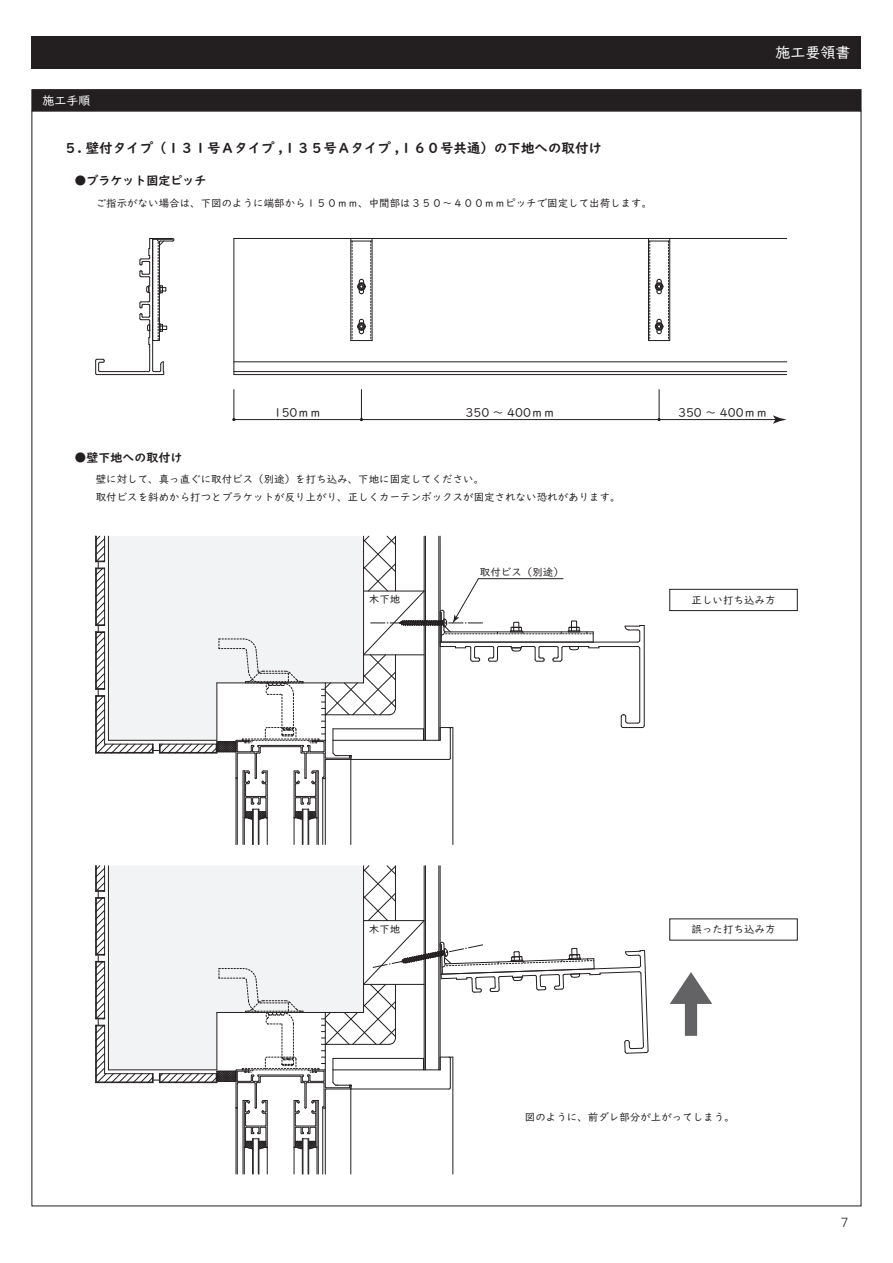
<style>
.page{position:relative;width:893px;height:1263px;background:#fff}
.page>*{position:absolute;margin:0;border:0;box-sizing:border-box;transform-origin:0 0}
.t1{font:15px "UD Digi Kyokasho NP R";color:#fff}
.t2{font:13.5px "UD Digi Kyokasho NP B";color:#231f20}
.t3{font:12px "UD Digi Kyokasho NP R";color:#231f20}
.t4{font:12px "UD Digi Kyokasho NP B";color:#231f20}
.t5{font:12px "UD Digi Kyokasho NP R";color:#fff}
.t6{font:12px "HG Gothic M";color:#231f20}
.t7{font:10.5px/18px "UD Digi Kyokasho NP R";color:#231f20}
</style>
<div class="page">
<div style="left:32px;top:36px;width:829px;height:32px;background:#231f20"></div>
<div style="left:32px;top:89px;width:829px;height:22px;background:#231f20;border:1px solid #231f20"></div>
<hr style="left:234px;top:238px;width:1px;height:137px;background:#231f20">
<hr style="left:234px;top:238px;width:553px;height:1px;background:#231f20">
<hr style="left:234px;top:374px;width:553px;height:1px;background:#231f20">
<hr style="left:97px;top:374px;width:67px;height:1px;background:#231f20">
<svg style="left:95px;top:359px;width:10px;height:16px"></svg>
<hr style="left:100px;top:371px;width:48px;height:1px;background:#231f20">
<hr style="left:234px;top:371px;width:553px;height:1px;background:#231f20">
<hr style="left:234px;top:362px;width:553px;height:1px;background:#231f20">
<hr style="left:372px;top:238px;width:1px;height:103px;background:#231f20">
<hr style="left:234px;top:419px;width:127px;height:1px;background:#231f20">
<hr style="left:234px;top:390px;width:1px;height:30px;background:#231f20">
<hr style="left:361px;top:390px;width:1px;height:30px;background:#231f20">
<hr style="left:361px;top:419px;width:298px;height:1px;background:#231f20">
<hr style="left:659px;top:390px;width:1px;height:30px;background:#231f20">
<hr style="left:659px;top:419px;width:118px;height:1px;background:#231f20">
<svg style="left:773px;top:415px;width:14px;height:9px"></svg>
<svg style="left:351px;top:239px;width:21px;height:102px"></svg>
<svg style="left:648px;top:239px;width:22px;height:102px"></svg>
<svg style="left:139px;top:238px;width:35px;height:137px"></svg>
<hr style="left:440px;top:642px;width:198px;height:1px;background:#231f20">
<hr style="left:644px;top:625px;width:1px;height:101px;background:#231f20">
<svg style="left:621px;top:714px;width:24px;height:14px"></svg>
<hr style="left:639px;top:648px;width:1px;height:73px;background:#231f20">
<svg style="left:625px;top:625px;width:19px;height:24px"></svg>
<hr style="left:599px;top:646px;width:39px;height:1px;background:#231f20">
<svg style="left:95px;top:536px;width:505px;height:308px"></svg>
<svg style="left:95px;top:865px;width:553px;height:309px"></svg>
<svg style="left:670px;top:972px;width:42px;height:64px"></svg>
<div style="left:669px;top:589px;width:128px;height:22px;border:1px solid #231f20"></div>
<p class="t5" style="left:43px;top:93px;width:50px">施工手順</p>
<p class="t2" style="left:64px;top:140px;width:540px">５. 壁付タイプ（１３１号Ａタイプ ,１３５号Ａタイプ ,１６０号共通）の下地への取付け</p>
<p class="t4" style="left:74px;top:174px;width:133px">●ブラケット固定ピッチ</p>
<p class="t7" style="left:96px;top:194px;width:558px">ご指示がない場合は、下図のように端部から１５０ｍｍ、中間部は３５０～４００ｍｍピッチで固定して出荷します。</p>
<h1 class="t1" style="left:775px;top:44px;width:76px">施工要領書</h1>
<p class="t4" style="left:74px;top:450px;width:109px">●壁下地への取付け</p>
<p class="t3" style="left:274px;top:405px;width:49px">150ｍｍ</p>
<p class="t3" style="left:465px;top:405px;width:91px">350 ～ 400ｍｍ</p>
<p class="t3" style="left:678px;top:405px;width:91px">350 ～ 400ｍｍ</p>
<p class="t7" style="left:96px;top:470px;width:526px">壁に対して、真っ直ぐに取付ビス（別途）を打ち込み、下地に固定してください。<br>取付ビスを斜めから打つとブラケットが反り上がり、正しくカーテンボックスが固定されない恐れがあります。</p>
<p class="t7" style="left:480px;top:563px;width:85px">取付ビス（別途）</p>
<p class="t7" style="left:369px;top:590px;width:33px">木下地</p>
<p class="t7" style="left:691px;top:591px;width:85px">正しい打ち込み方</p>
<p class="t7" style="left:369px;top:920px;width:33px">木下地</p>
<p class="t7" style="left:691px;top:920px;width:85px">誤った打ち込み方</p>
<p class="t7" style="left:525px;top:1108px;width:211px">図のように、前ダレ部分が上がってしまう。</p>
<p class="t6" style="left:838px;top:1216px;width:13px">７</p>
</div>
